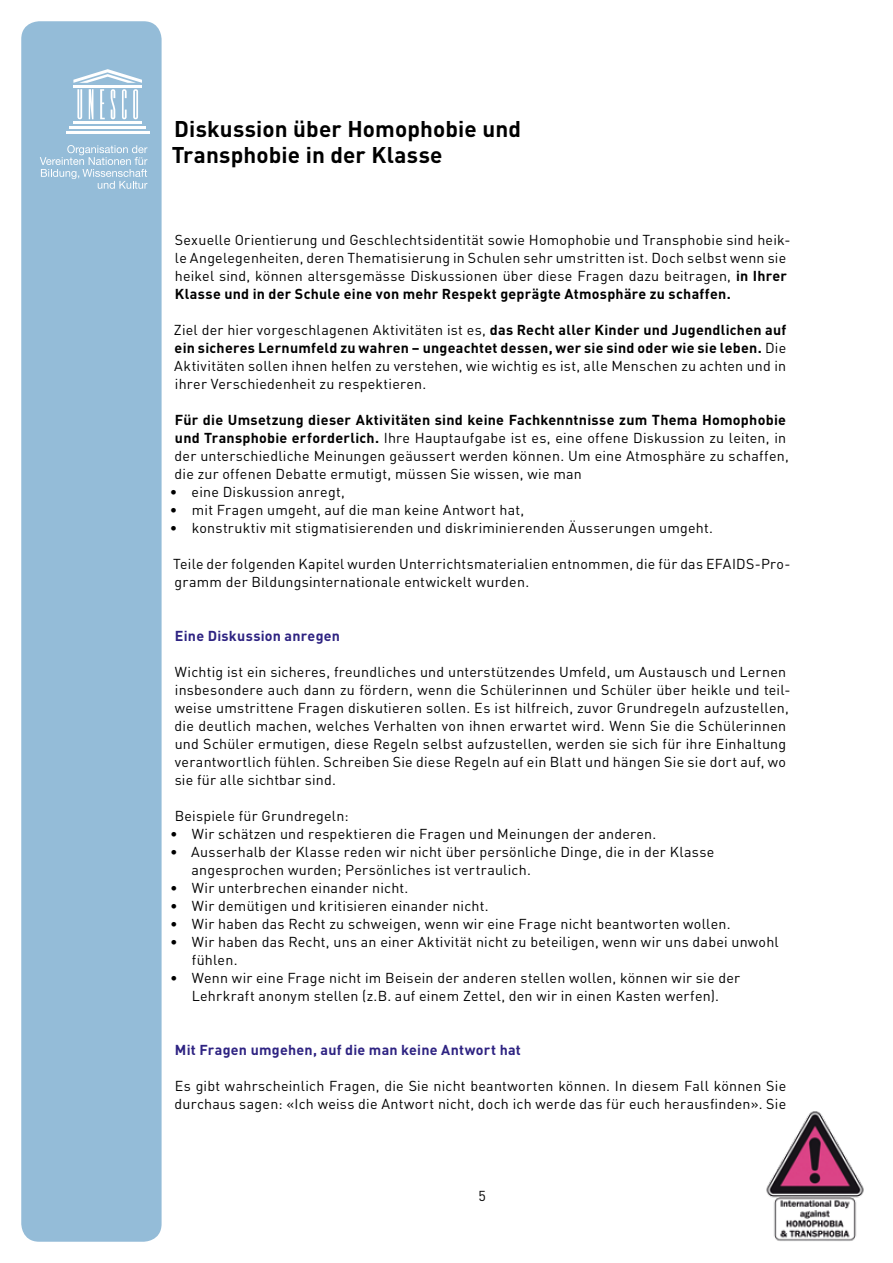
<style>
.page{position:relative;width:893px;height:1263px;background:#fff}
.page>*{position:absolute;margin:0;border:0;box-sizing:border-box;transform-origin:0 0}
.t1{font:700 22.5px/25.5px "DIN";letter-spacing:.005em;color:#000}
.t2{font:14.25px/18px "DIN";letter-spacing:.015em;color:#000}
.t3{font:700 14.25px "DIN";letter-spacing:.02em;color:#2e2382}
.s1{font-weight:700}
</style>
<div class="page">
<div style="left:21px;top:21px;width:141px;height:1221px;background:#94bcd8;border-radius:18px"></div>
<img style="left:766px;top:1111px;width:98px;height:130px">
<hr style="left:73px;top:121px;width:69px;height:3px;background:#fff">
<hr style="left:70px;top:126px;width:76px;height:3px;background:#fff">
<hr style="left:66px;top:131px;width:83px;height:3px;background:#fff">
<hr style="left:73px;top:85px;width:69px;height:3px;background:#fff">
<svg style="left:73px;top:69px;width:69px;height:14px"></svg>
<svg style="left:77px;top:89px;width:5px;height:30px"></svg>
<svg style="left:89px;top:89px;width:4px;height:30px"></svg>
<svg style="left:100px;top:89px;width:5px;height:30px"></svg>
<svg style="left:122px;top:89px;width:5px;height:30px"></svg>
<svg style="left:133px;top:89px;width:5px;height:30px"></svg>
<svg style="left:111px;top:89px;width:4px;height:30px"></svg>
<svg style="left:40px;top:145px;width:107px;height:44px"></svg>
<h1 class="t1" style="left:172px;top:115px;width:351px">Diskussion über Homophobie und<br>Transphobie in der Klasse</h1>
<p class="t2" style="left:175px;top:230px;width:617px">Sexuelle Orientierung und Geschlechtsidentität sowie Homophobie und Transphobie sind heik&shy;le Angelegenheiten, deren Thematisierung in Schulen sehr umstritten ist. Doch selbst wenn sie heikel sind, können altersgemässe Diskussionen über diese Fragen dazu beitragen, <span class="s1">in Ihrer Klasse und in der Schule eine von mehr Respekt geprägte Atmosphäre zu schaffen.</span></p>
<p class="t2" style="left:174px;top:320px;width:614px;text-align:justify">Ziel der hier vorgeschlagenen Aktivitäten ist es, <span class="s1">das Recht aller Kinder und Jugendlichen auf ein sicheres Lernumfeld zu wahren – ungeachtet dessen, wer sie sind oder wie sie leben.</span> Die Aktivitäten sollen ihnen helfen zu verstehen, wie wichtig es ist, alle Menschen zu achten und in ihrer Verschiedenheit zu respektieren.</p>
<p class="t2" style="left:175px;top:410px;width:616px"><span class="s1">Für die Umsetzung dieser Aktivitäten sind keine Fachkenntnisse zum Thema Homophobie und Transphobie erforderlich.</span> Ihre Hauptaufgabe ist es, eine offene Diskussion zu leiten, in der unterschiedliche Meinungen geäussert werden können. Um eine Atmosphäre zu schaffen, die zur offenen Debatte ermutigt, müssen Sie wissen, wie man</p>
<p class="t2" style="left:170px;top:482px;width:176px">• eine Diskussion anregt,</p>
<p class="t2" style="left:170px;top:500px;width:356px">• mit Fragen umgeht, auf die man keine Antwort hat,</p>
<p class="t2" style="left:170px;top:518px;width:544px">• konstruktiv mit stigmatisierenden und diskriminierenden Äusserungen umgeht.</p>
<p class="t2" style="left:173px;top:554px;width:619px">Teile der folgenden Kapitel wurden Unterrichtsmaterialien entnommen, die für das EFAIDS-Pro&shy;gramm der Bildungsinternationale entwickelt wurden.</p>
<p class="t3" style="left:175px;top:626px;width:167px">Eine Diskussion anregen</p>
<p class="t2" style="left:175px;top:662px;width:617px">Wichtig ist ein sicheres, freundliches und unterstützendes Umfeld, um Austausch und Lernen insbesondere auch dann zu fördern, wenn die Schülerinnen und Schüler über heikle und teil&shy;weise umstrittene Fragen diskutieren sollen. Es ist hilfreich, zuvor Grundregeln aufzustellen, die deutlich machen, welches Verhalten von ihnen erwartet wird. Wenn Sie die Schülerinnen und Schüler ermutigen, diese Regeln selbst aufzustellen, werden sie sich für ihre Einhaltung verantwortlich fühlen. Schreiben Sie diese Regeln auf ein Blatt und hängen Sie sie dort auf, wo sie für alle sichtbar sind.</p>
<p class="t2" style="left:175px;top:806px;width:176px">Beispiele für Grundregeln:</p>
<p class="t2" style="left:170px;top:824px;width:488px">• Wir schätzen und respektieren die Fragen und Meinungen der anderen.</p>
<p class="t2" style="left:192px;top:842px;width:524px;text-indent:-22px">• Ausserhalb der Klasse reden wir nicht über persönliche Dinge, die in der Klasse angesprochen wurden; Persönliches ist vertraulich.</p>
<p class="t2" style="left:170px;top:878px;width:240px">• Wir unterbrechen einander nicht.</p>
<p class="t2" style="left:170px;top:896px;width:320px">• Wir demütigen und kritisieren einander nicht.</p>
<p class="t2" style="left:170px;top:914px;width:562px">• Wir haben das Recht zu schweigen, wenn wir eine Frage nicht beantworten wollen.</p>
<p class="t2" style="left:192px;top:932px;width:588px;text-indent:-22px">• Wir haben das Recht, uns an einer Aktivität nicht zu beteiligen, wenn wir uns dabei unwohl fühlen.</p>
<p class="t2" style="left:170px;top:968px;width:572px;text-align:center">• Wenn wir eine Frage nicht im Beisein der anderen stellen wollen, können wir sie der<br>Lehrkraft anonym stellen (z.B. auf einem Zettel, den wir in einen Kasten werfen).</p>
<p class="t3" style="left:175px;top:1040px;width:348px">Mit Fragen umgehen, auf die man keine Antwort hat</p>
<p class="t2" style="left:175px;top:1076px;width:613px">Es gibt wahrscheinlich Fragen, die Sie nicht beantworten können. In diesem Fall können Sie durchaus sagen: «Ich weiss die Antwort nicht, doch ich werde das für euch herausfinden». Sie</p>
<p class="t2" style="left:478px;top:1186px;width:9px">5</p>
</div>
